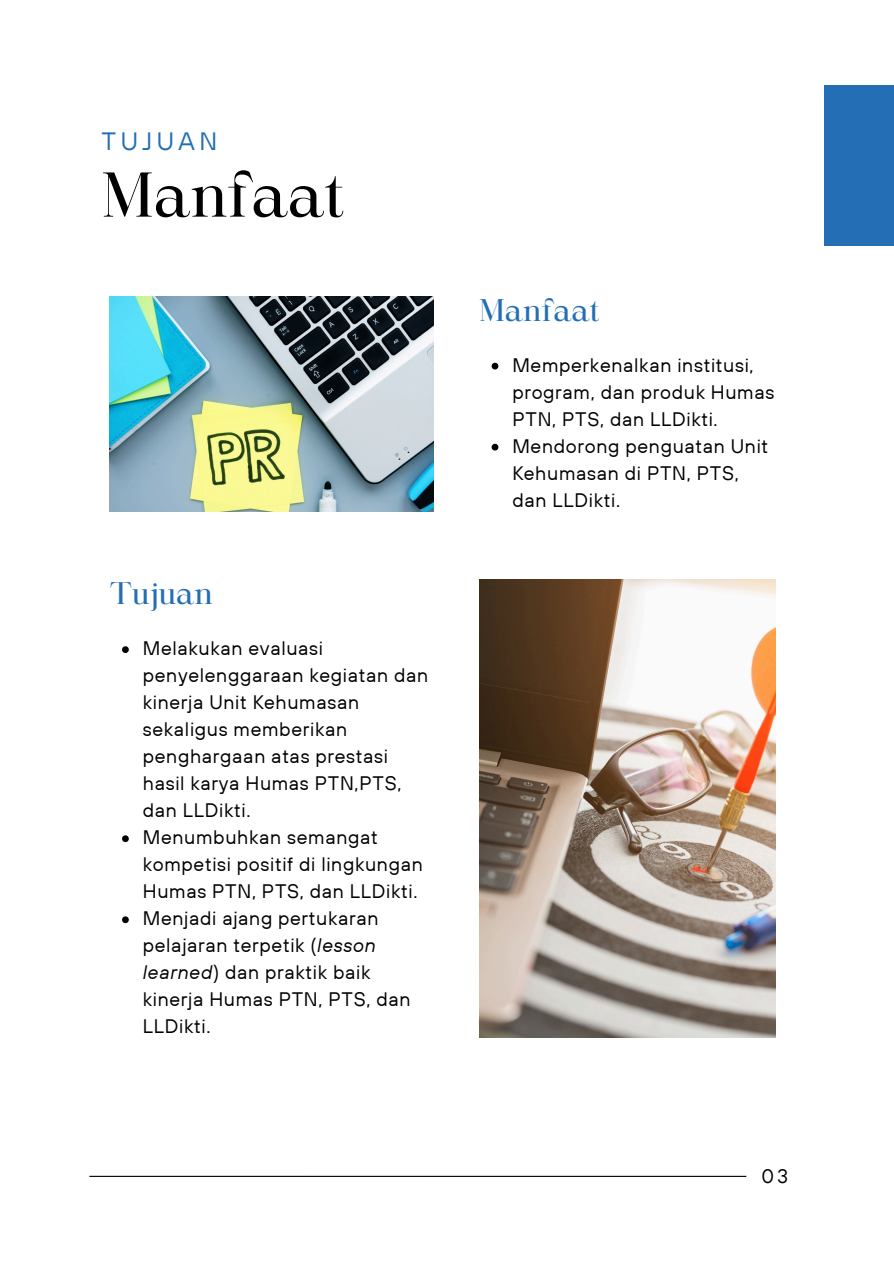
<style>
.page{position:relative;width:894px;height:1264px;background:#fff}
.page>*{position:absolute;margin:0;border:0;box-sizing:border-box;transform-origin:0 0}
.t1{font:60.6px "Maharlika";color:#000}
.t2{font:30px "Maharlika";color:#236eb4}
.t3{font:25.05px "TT Hoves";letter-spacing:.18em;color:#236eb4}
.t4{font:19.5px/27px "TT Hoves";letter-spacing:.035em;color:#000}
.s1{font-style:italic}
</style>
<div class="page">
<hr style="left:89px;top:1175px;width:657px;height:1px;background:#000">
<img style="left:110px;top:296px;width:323px;height:215px">
<img style="left:479px;top:580px;width:296px;height:457px">
<svg style="left:122px;top:646px;width:7px;height:7px"></svg>
<svg style="left:122px;top:835px;width:7px;height:7px"></svg>
<svg style="left:122px;top:916px;width:7px;height:7px"></svg>
<svg style="left:491px;top:363px;width:7px;height:6px"></svg>
<svg style="left:491px;top:444px;width:7px;height:6px"></svg>
<div style="left:824px;top:85px;width:69px;height:161px;background:#236eb4"></div>
<p class="t3" style="left:101px;top:125px;width:117px">TUJUAN</p>
<h1 class="t1" style="left:101px;top:170px;width:243px">Manfaat</h1>
<h2 class="t2" style="left:110px;top:581px;width:104px">Tujuan</h2>
<h2 class="t4" style="left:143px;top:634px;width:287px">Melakukan evaluasi penyelenggaraan kegiatan dan kinerja Unit Kehumasan sekaligus memberikan penghargaan atas prestasi hasil karya Humas PTN,PTS, dan LLDikti.</h2>
<p class="t4" style="left:143px;top:823px;width:281px">Menumbuhkan semangat kompetisi positif di lingkungan<br>Humas PTN, PTS, dan LLDikti.</p>
<p class="t4" style="left:143px;top:904px;width:269px">Menjadi ajang pertukaran pelajaran terpetik (<span class="s1">lesson learned</span>) dan praktik baik kinerja Humas PTN, PTS, dan<br>LLDikti.</p>
<p class="t2" style="left:479px;top:297px;width:121px">Manfaat</p>
<p class="t4" style="left:512px;top:351px;width:263px">Memperkenalkan institusi, program, dan produk Humas<br>PTN, PTS, dan LLDikti.</p>
<p class="t4" style="left:512px;top:432px;width:257px">Mendorong penguatan Unit<br>Kehumasan di PTN, PTS, dan LLDikti.</p>
<h3 class="t4" style="left:761px;top:1162px;width:28px">03</h3>
</div>
